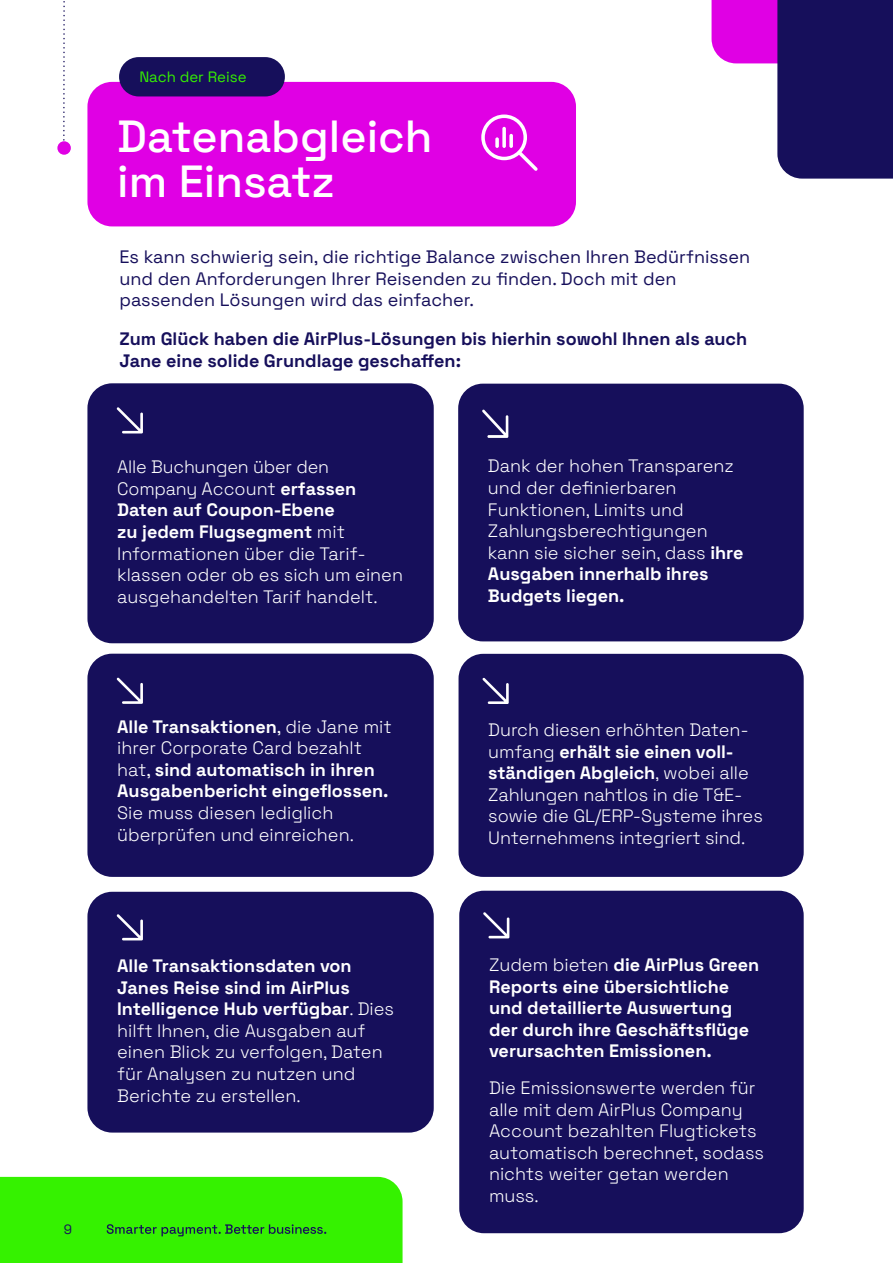
<style>
.page{position:relative;width:893px;height:1263px;background:#fff}
.page>*{position:absolute;margin:0;border:0;box-sizing:border-box;transform-origin:0 0}
.t1{font:500 45px/45px "Space Grotesk";color:#fff}
.t2{font:300 18px/21.6px "Space Grotesk";color:#fff}
.t3{font:700 18px/21.6px "Space Grotesk";color:#fff}
.t4{font:18px/21.6px "Space Grotesk";color:#160f5b}
.t5{font:700 18px/21.6px "Space Grotesk";color:#160f5b}
.t6{font:15px "Space Grotesk";color:#35f200}
.t7{font:13.5px "Space Grotesk";color:#160f5b}
.s1{font-weight:700}
.s2{font-weight:400}
.s3{font-weight:300}
</style>
<div class="page">
<svg style="left:63px;top:1px;width:2px;height:140px"></svg>
<svg style="left:711px;top:0;width:182px;height:179px"></svg>
<div style="left:0;top:1177px;width:403px;height:86px;background:#35f200"></div>
<div style="left:87px;top:383px;width:347px;height:260px;background:#160f5b;border-radius:25px"></div>
<div style="left:87px;top:892px;width:347px;height:240px;background:#160f5b;border-radius:25px"></div>
<div style="left:459px;top:654px;width:345px;height:223px;background:#160f5b;border-radius:25px"></div>
<div style="left:458px;top:384px;width:346px;height:257px;background:#160f5b;border-radius:25px"></div>
<div style="left:459px;top:891px;width:345px;height:342px;background:#160f5b;border-radius:25px"></div>
<svg style="left:117px;top:407px;width:26px;height:26px"></svg>
<svg style="left:482px;top:678px;width:27px;height:26px"></svg>
<div style="left:87px;top:654px;width:347px;height:223px;background:#160f5b;border-radius:25px"></div>
<svg style="left:117px;top:677px;width:26px;height:27px"></svg>
<svg style="left:117px;top:914px;width:26px;height:26px"></svg>
<svg style="left:483px;top:912px;width:26px;height:26px"></svg>
<svg style="left:482px;top:409px;width:26px;height:29px"></svg>
<div style="left:57px;top:141px;width:14px;height:14px;background:#e000e4;border-radius:50%"></div>
<div style="left:87px;top:82px;width:489px;height:144px;background:#e000e4;border-radius:25px"></div>
<svg style="left:481px;top:115px;width:57px;height:56px"></svg>
<div style="left:119px;top:57px;width:166px;height:39px;background:#160f5b;border-radius:20px"></div>
<p class="t7" style="left:64px;top:1219px;width:10px">9</p>
<p class="t6" style="left:139px;top:66px;width:109px">Nach der Reise</p>
<h1 class="t1" style="left:117px;top:111px;width:317px">Datenabgleich im Einsatz</h1>
<p class="t4" style="left:119px;top:245px;width:632px">Es kann schwierig sein, die richtige Balance zwischen Ihren Bedürfnissen und den Anforderungen Ihrer Reisenden zu finden. Doch mit den passenden Lösungen wird das einfacher.</p>
<p class="t5" style="left:119px;top:327px;width:629px">Zum Glück haben die AirPlus-Lösungen bis hierhin sowohl Ihnen als auch<br>Jane eine solide Grundlage geschaffen:</p>
<p class="t2" style="left:117px;top:455px;width:287px">Alle Buchungen über den<br>Company Account <span class="s1">erfassen<br>Daten auf Coupon-Ebene<br>zu jedem Flugsegment</span> mit<br>Informationen über die Tarif&shy;klassen oder ob es sich um einen ausgehandelten Tarif handelt.</p>
<p class="t3" style="left:117px;top:715px;width:276px">Alle Transaktionen<span class="s2">,</span> <span class="s3">die Jane mit ihrer Corporate Card bezahlt hat</span><span class="s2">,</span> sind automatisch in ihren<br>Ausgabenbericht eingeflossen.</p>
<p class="t2" style="left:117px;top:801px;width:238px">Sie muss diesen lediglich überprüfen und einreichen.</p>
<p class="t2" style="left:117px;top:954px;width:278px"><span class="s1">Alle Transaktionsdaten von<br>Janes Reise sind im AirPlus<br>Intelligence Hub verfügbar</span>. Dies hilft Ihnen, die Ausgaben auf einen Blick zu verfolgen, Daten für Analysen zu nutzen und<br>Berichte zu erstellen.</p>
<p class="t2" style="left:488px;top:454px;width:257px">Dank der hohen Transparenz und der definierbaren<br>Funktionen, Limits und<br>Zahlungsberechtigungen kann sie sicher sein, dass <span class="s1">ihre<br>Ausgaben innerhalb ihres<br>Budgets liegen.</span></p>
<p class="t2" style="left:488px;top:718px;width:276px">Durch diesen erhöhten Daten&shy;umfang <span class="s1">erhält sie einen voll&shy;ständigen Abgleich</span>, wobei alle<br>Zahlungen nahtlos in die T&amp;E&shy;sowie die GL/ERP-Systeme ihres<br>Unternehmens integriert sind.</p>
<p class="t3" style="left:489px;top:953px;width:272px"><span class="s3">Zudem bieten</span> die AirPlus Green<br>Reports eine übersichtliche und detaillierte Auswertung der durch ihre Geschäftsflüge verursachten Emissionen.</p>
<p class="t2" style="left:489px;top:1076px;width:277px">Die Emissionswerte werden für alle mit dem AirPlus Company<br>Account bezahlten Flugtickets automatisch berechnet, sodass nichts weiter getan werden muss.</p>
</div>
